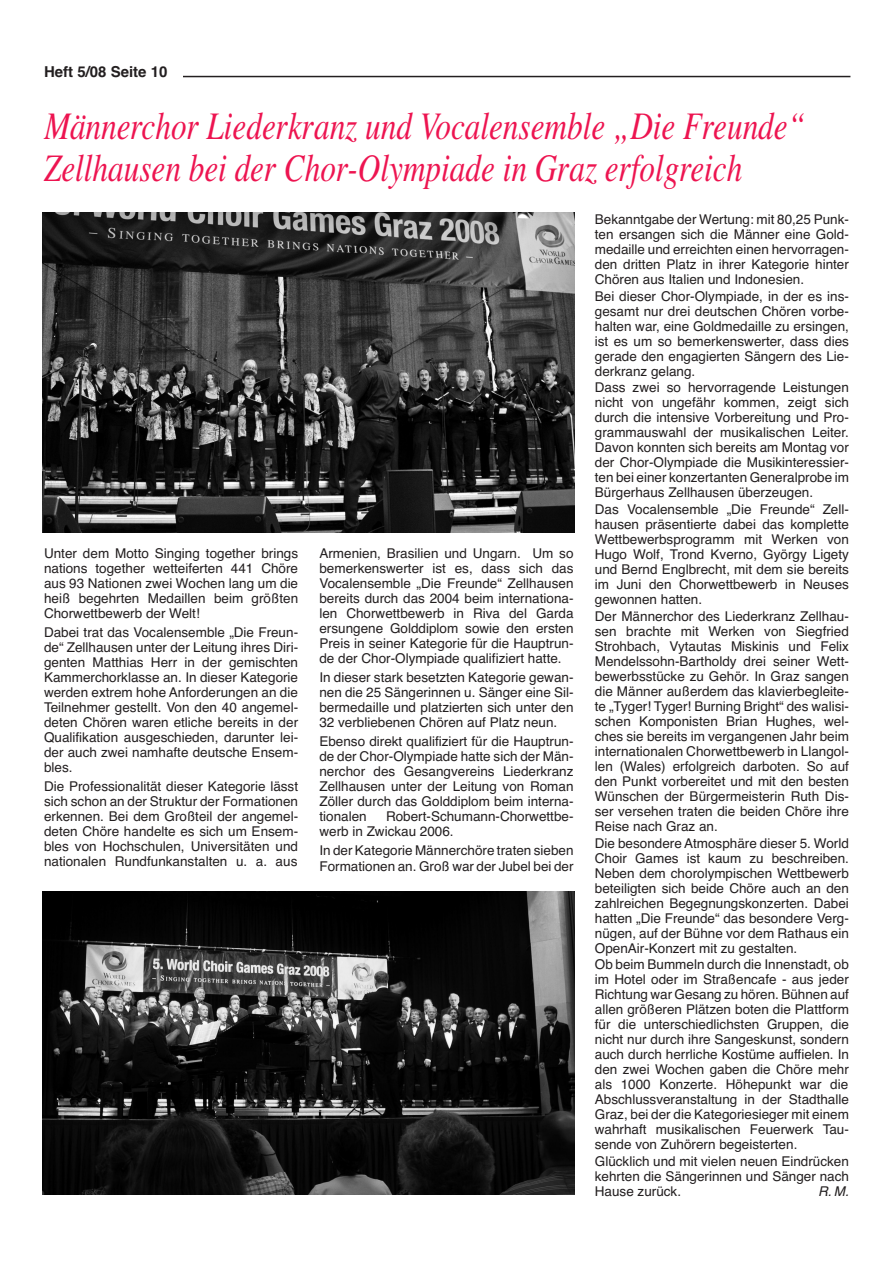
<style>
.page{position:relative;width:893px;height:1263px;background:#fff}
.page>*{position:absolute;margin:0;border:0;box-sizing:border-box;transform-origin:0 0}
.t1{font:italic 39px/42px "Times";color:#ed1450;scale:.8 1}
.t2{font:700 15px "Helvetica";color:#231f20}
.t3{font:13.5px/15px "Helvetica";color:#231f20;text-align:justify}
.t4{font:italic 13.5px "Helvetica";color:#231f20}
</style>
<div class="page">
<hr style="left:43px;top:76px;width:807px;height:1px;background:#231f20">
<div style="left:43px;top:65px;width:140px;height:21px;background:#fff"></div>
<img style="left:43px;top:213px;width:531px;height:320px">
<img style="left:43px;top:891px;width:531px;height:303px">
<p class="t2" style="left:44px;top:64px;width:125px">Heft 5/08 Seite 10</p>
<h1 class="t1" style="left:44px;top:104px;width:953px">Männerchor Liederkranz und Vocalensemble „Die Freunde“<br>Zellhausen bei der Chor-Olympiade in Graz erfolgreich</h1>
<p class="t3" style="left:44px;top:545px;width:256px">Unter dem Motto Singing together brings nations together wetteiferten 441 Chöre aus 93 Nationen zwei Wochen lang um die heiß begehrten Medaillen beim größten Chorwettbewerb der Welt!</p>
<p class="t3" style="left:44px;top:625px;width:256px">Dabei trat das Vocalensemble „Die Freun&shy;de“ Zellhausen unter der Leitung ihres Diri&shy;genten Matthias Herr in der gemischten Kammerchorklasse an. In dieser Kategorie werden extrem hohe Anforderungen an die Teilnehmer gestellt. Von den 40 angemel&shy;deten Chören waren etliche bereits in der Qualifikation ausgeschieden, darunter lei&shy;der auch zwei namhafte deutsche Ensem&shy;bles.</p>
<p class="t3" style="left:44px;top:779px;width:256px">Die Professionalität dieser Kategorie lässt sich schon an der Struktur der Formationen erkennen. Bei dem Großteil der angemel&shy;deten Chöre handelte es sich um Ensem&shy;bles von Hochschulen, Universitäten und nationalen Rundfunkanstalten u. a. aus</p>
<p class="t3" style="left:319px;top:545px;width:256px">Armenien, Brasilien und Ungarn. Um so bemerkenswerter ist es, dass sich das Vocalensemble „Die Freunde“ Zellhausen bereits durch das 2004 beim internationa&shy;len Chorwettbewerb in Riva del Garda ersungene Golddiplom sowie den ersten Preis in seiner Kategorie für die Hauptrun&shy;de der Chor-Olympiade qualifiziert hatte.</p>
<p class="t3" style="left:319px;top:670px;width:256px">In dieser stark besetzten Kategorie gewan&shy;nen die 25 Sängerinnen u. Sänger eine Sil&shy;bermedaille und platzierten sich unter den 32 verbliebenen Chören auf Platz neun.</p>
<p class="t3" style="left:319px;top:734px;width:256px">Ebenso direkt qualifiziert für die Hauptrun&shy;de der Chor-Olympiade hatte sich der Män&shy;nerchor des Gesangvereins Liederkranz Zellhausen unter der Leitung von Roman Zöller durch das Golddiplom beim interna&shy;tionalen</p>
<p class="t3" style="left:319px;top:809px;width:256px;text-indent:67px">Robert-Schumann-Chorwettbe&shy;werb in Zwickau 2006.</p>
<p class="t3" style="left:319px;top:843px;width:256px">In der Kategorie Männerchöre traten sieben<br>Formationen an. Groß war der Jubel bei der</p>
<p class="t3" style="left:595px;top:212px;width:256px">Bekanntgabe der Wertung: mit 80,25 Punk&shy;ten ersangen sich die Männer eine Gold&shy;medaille und erreichten einen hervorragen&shy;den dritten Platz in ihrer Kategorie hinter Chören aus Italien und Indonesien.</p>
<p class="t3" style="left:595px;top:288px;width:256px">Bei dieser Chor-Olympiade, in der es ins&shy;gesamt nur drei deutschen Chören vorbe&shy;halten war, eine Goldmedaille zu ersingen, ist es um so bemerkenswerter, dass dies gerade den engagierten Sängern des Lie&shy;derkranz gelang.</p>
<p class="t3" style="left:595px;top:380px;width:256px">Dass zwei so hervorragende Leistungen nicht von ungefähr kommen, zeigt sich durch die intensive Vorbereitung und Pro&shy;grammauswahl der musikalischen Leiter.<br>Davon konnten sich bereits am Montag vor der Chor-Olympiade die Musikinteressier&shy;ten bei einer konzertanten Generalprobe im Bürgerhaus Zellhausen überzeugen.</p>
<p class="t3" style="left:595px;top:502px;width:256px">Das Vocalensemble „Die Freunde“ Zell&shy;hausen präsentierte dabei das komplette Wettbewerbsprogramm mit Werken von Hugo Wolf, Trond Kverno, György Ligety und Bernd Englbrecht, mit dem sie bereits im Juni den Chorwettbewerb in Neuses gewonnen hatten.</p>
<p class="t3" style="left:595px;top:609px;width:256px">Der Männerchor des Liederkranz Zellhau&shy;sen brachte mit Werken von Siegfried Strohbach, Vytautas Miskinis und Felix Mendelssohn-Bartholdy drei seiner Wett&shy;bewerbsstücke zu Gehör. In Graz sangen die Männer außerdem das klavierbegleite&shy;te „Tyger! Tyger! Burning Bright“ des walisi&shy;schen Komponisten Brian Hughes, wel&shy;ches sie bereits im vergangenen Jahr beim internationalen Chorwettbewerb in Llangol&shy;len (Wales) erfolgreich darboten. So auf den Punkt vorbereitet und mit den besten Wünschen der Bürgermeisterin Ruth Dis&shy;ser versehen traten die beiden Chöre ihre Reise nach Graz an.</p>
<p class="t3" style="left:595px;top:835px;width:256px">Die besondere Atmosphäre dieser 5. World Choir Games ist kaum zu beschreiben.<br>Neben dem chorolympischen Wettbewerb beteiligten sich beide Chöre auch an den zahlreichen Begegnungskonzerten. Dabei hatten „Die Freunde“ das besondere Verg&shy;nügen, auf der Bühne vor dem Rathaus ein OpenAir-Konzert mit zu gestalten.</p>
<p class="t3" style="left:595px;top:957px;width:256px">Ob beim Bummeln durch die Innenstadt, ob im Hotel oder im Straßencafe - aus jeder Richtung war Gesang zu hören. Bühnen auf allen größeren Plätzen boten die Plattform für die unterschiedlichsten Gruppen, die nicht nur durch ihre Sangeskunst, sondern auch durch herrliche Kostüme auffielen. In den zwei Wochen gaben die Chöre mehr als 1000 Konzerte. Höhepunkt war die Abschlussveranstaltung in der Stadthalle Graz, bei der die Kategoriesieger mit einem wahrhaft musikalischen Feuerwerk Tau&shy;sende von Zuhörern begeisterten.</p>
<p class="t3" style="left:595px;top:1154px;width:256px">Glücklich und mit vielen neuen Eindrücken kehrten die Sängerinnen und Sänger nach Hause zurück.</p>
<p class="t4" style="left:818px;top:1183px;width:37px">R. M.</p>
</div>
